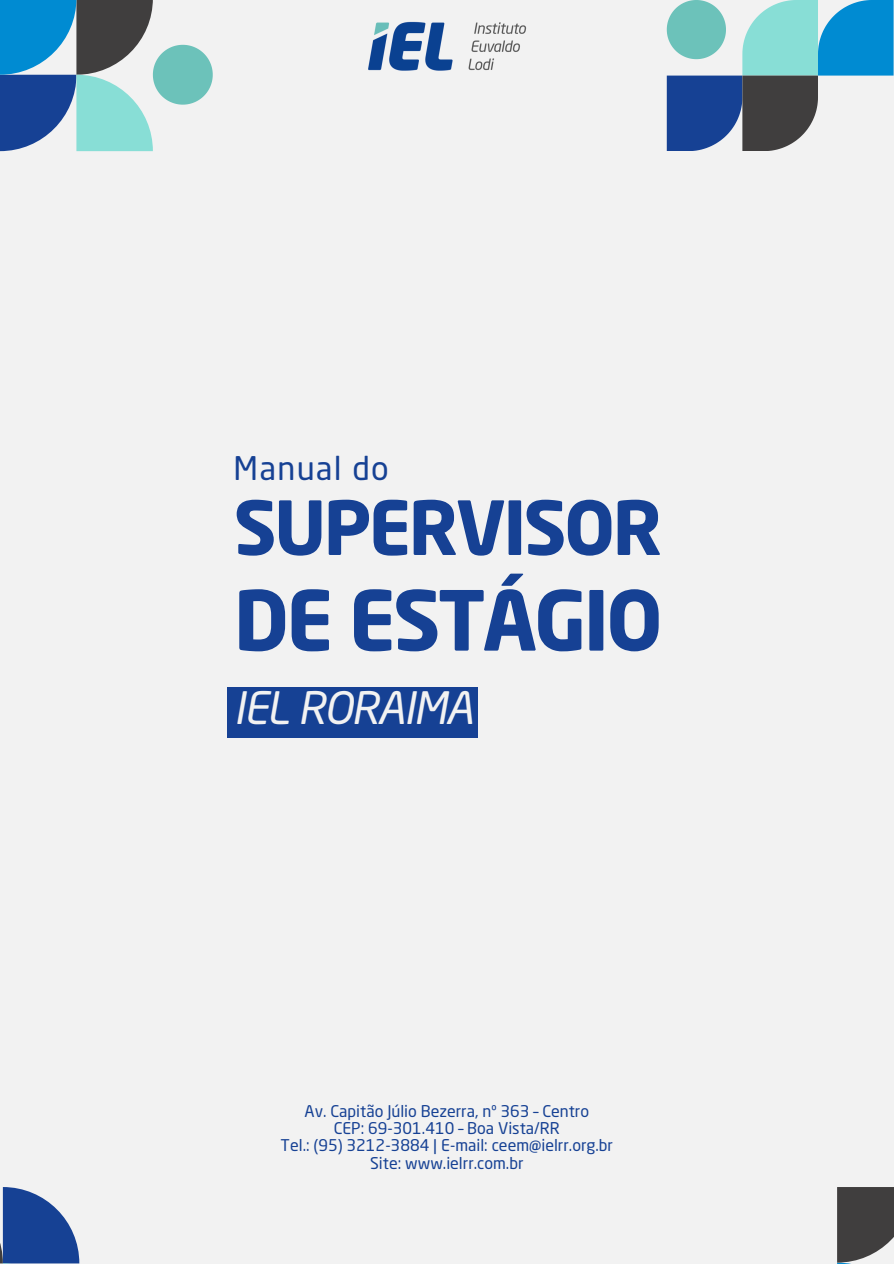
<style>
.page{position:relative;width:894px;height:1264px;background:#fff}
.page>*{position:absolute;margin:0;border:0;box-sizing:border-box;transform-origin:0 0}
.t1{font:700 81.6px "Neo Sans Pro";letter-spacing:-.04em;color:#164194}
.t2{font:700 73.5px "Neo Sans Pro";letter-spacing:-.04em;color:#164194}
.t3{font:italic 44.1px "Neo Sans Pro";letter-spacing:-.04em;color:#f2f2f2}
.t4{font:32.25px "Neo Sans Pro";letter-spacing:.04em;color:#164194}
.t5{font:16.05px "Neo Sans Pro";color:#164194}
</style>
<div class="page">
<div style="left:0;top:0;width:893px;height:1263px;background:#f2f2f2"></div>
<img style="left:368px;top:21px;width:159px;height:50px">
<svg style="left:0;top:1187px;width:79px;height:77px"></svg>
<svg style="left:837px;top:1187px;width:56px;height:76px;background:#535151"></svg>
<svg style="left:666px;top:0;width:227px;height:151px"></svg>
<svg style="left:0;top:0;width:213px;height:151px"></svg>
<div style="left:227px;top:687px;width:250px;height:51px;background:#164194"></div>
<p class="t4" style="left:233px;top:456px;width:156px">Manual do</p>
<h1 class="t2" style="left:233px;top:498px;width:430px">SUPERVISOR</h1>
<h2 class="t1" style="left:233px;top:588px;width:431px">DE ESTÁGIO</h2>
<p class="t3" style="left:233px;top:690px;width:241px">IEL RORAIMA</p>
<p class="t5" style="left:304px;top:1104px;width:286px">Av. Capitão Júlio Bezerra, nº 363 – Centro</p>
<p class="t5" style="left:333px;top:1121px;width:227px">CEP: 69-301.410 – Boa Vista/RR</p>
<p class="t5" style="left:280px;top:1138px;width:334px">Tel.: (95) 3212-3884 | E-mail: ceem@ielrr.org.br</p>
<h1 class="t5" style="left:370px;top:1156px;width:155px">Site: www.ielrr.com.br</h1>
</div>
